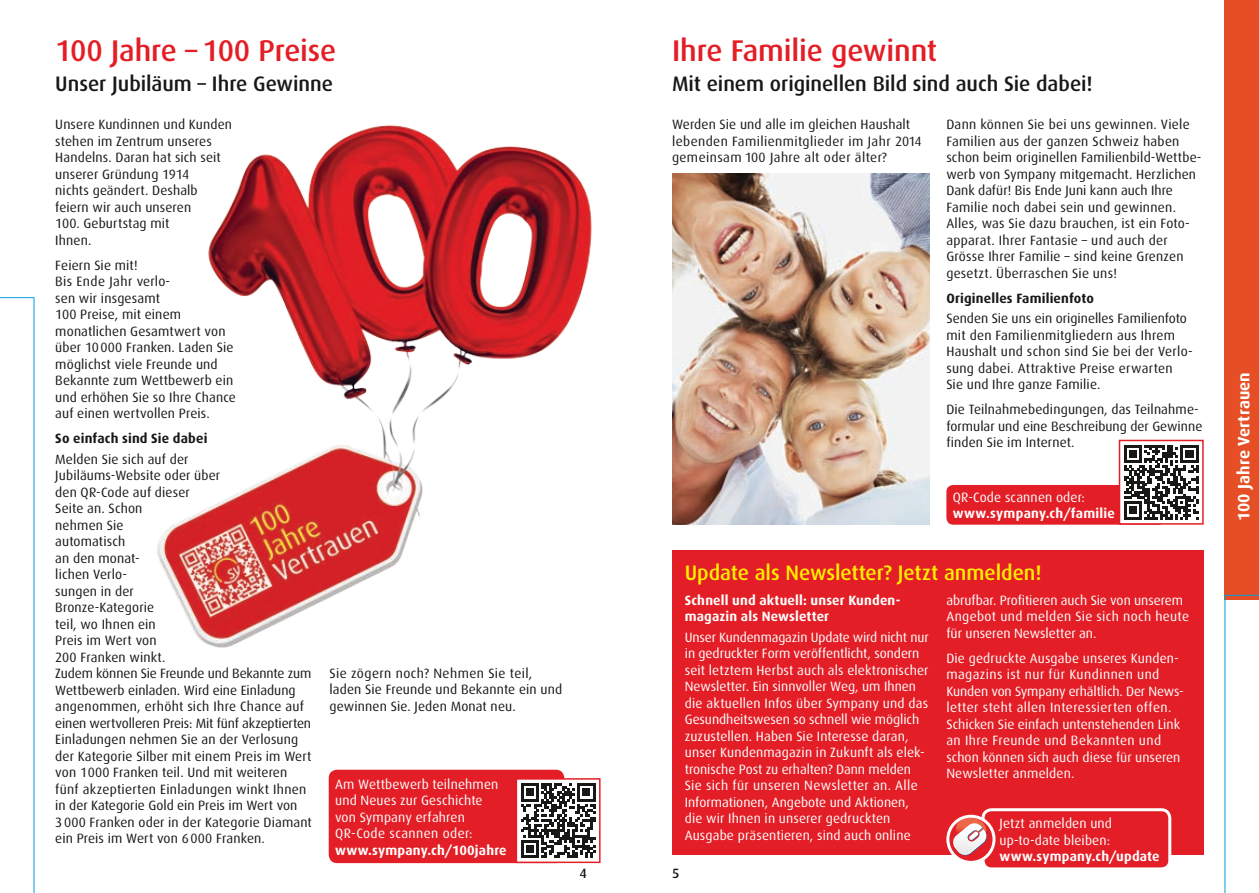
<style>
.page{position:relative;width:1259px;height:893px;background:#fff}
.page>*{position:absolute;margin:0;border:0;box-sizing:border-box;transform-origin:0 0}
.t1{font:500 30px "Dax";letter-spacing:-.005em;color:#e31e26}
.t2{font:500 21px "Dax";letter-spacing:-.005em;color:#181817}
.t3{font:500 21px "Dax";letter-spacing:-.005em;color:#fe0}
.t4{font:700 16.5px "Dax";letter-spacing:.005em;color:#fff}
.t5{font:13.5px/16.5px "Dax";letter-spacing:.01em;color:#181817}
.t6{font:13.5px/16.5px "Dax";letter-spacing:.005em;color:#fff}
.t7{font:700 13.5px/16.5px "Dax";letter-spacing:.015em;color:#fff}
.t8{font:700 13.5px "Dax";letter-spacing:.01em;color:#181817}
.t9{font:500 13.5px "Dax";color:#181817}
</style>
<div class="page">
<div style="left:672px;top:551px;width:531px;height:304px;background:#e31e26"></div>
<div style="left:983px;top:810px;width:186px;height:59px;background:#e31e26;border-radius:9px"></div>
<div style="left:981px;top:808px;width:190px;height:62px;border:3px solid #fff;border-radius:9px"></div>
<svg style="left:948px;top:816px;width:46px;height:46px"></svg>
<div style="left:946px;top:815px;width:49px;height:49px;border:3px solid #fff;border-radius:50%"></div>
<img style="left:672px;top:173px;width:257px;height:352px">
<img style="left:157px;top:125px;width:435px;height:523px">
<div style="left:945px;top:483px;width:222px;height:43px;background:#e31e26;border-radius:9px"></div>
<div style="left:943px;top:482px;width:226px;height:46px;border:3px solid #fff;border-radius:9px"></div>
<div style="left:1119px;top:440px;width:84px;height:84px;background:#fff"></div>
<svg style="left:1124px;top:445px;width:74px;height:74px"></svg>
<div style="left:1118px;top:440px;width:85px;height:85px;border:2px solid #e31e26"></div>
<div style="left:327px;top:768px;width:239px;height:97px;background:#e31e26;border-radius:10px"></div>
<div style="left:326px;top:767px;width:241px;height:99px;border:3px solid #fff;border-radius:10px"></div>
<div style="left:516px;top:779px;width:84px;height:83px;background:#fff"></div>
<svg style="left:521px;top:783px;width:74px;height:75px"></svg>
<div style="left:515px;top:778px;width:85px;height:85px;border:2px solid #e31e26"></div>
<div style="left:1225px;top:0;width:34px;height:600px;background:#e64f25"></div>
<svg style="left:1224px;top:595px;width:35px;height:298px"></svg>
<svg style="left:0;top:297px;width:34px;height:596px"></svg>
<h1 class="t1" style="left:55px;top:34px;width:282px">100 Jahre – 100 Preise</h1>
<h2 class="t2" style="left:55px;top:72px;width:279px">Unser Jubiläum – Ihre Gewinne</h2>
<p class="t5" style="left:55px;top:116px;width:178px">Unsere Kundinnen und Kunden stehen im Zentrum unseres<br>Handelns. Daran hat sich seit unserer Gründung 1914<br>nichts geändert. Deshalb feiern wir auch unseren<br>100. Geburtstag mit<br>Ihnen.</p>
<p class="t5" style="left:55px;top:257px;width:182px">Feiern Sie mit!<br>Bis Ende Jahr verlo-<br>sen wir insgesamt<br>100 Preise, mit einem monatlichen Gesamtwert von über 10000 Franken. Laden Sie möglichst viele Freunde und<br>Bekannte zum Wettbewerb ein und erhöhen Sie so Ihre Chance auf einen wertvollen Preis.</p>
<p class="t8" style="left:55px;top:431px;width:154px">So einfach sind Sie dabei</p>
<p class="t5" style="left:55px;top:451px;width:258px">Melden Sie sich auf der<br>Jubiläums-Website oder über<br>den QR-Code auf dieser<br>Seite an. Schon<br>nehmen Sie<br>automatisch<br>an den monat-<br>lichen Verlo-<br>sungen in der<br>Bronze-Kategorie<br>teil, wo Ihnen ein<br>Preis im Wert von<br>200 Franken winkt.<br>Zudem können Sie Freunde und Bekannte zum<br>Wettbewerb einladen. Wird eine Einladung angenommen, erhöht sich Ihre Chance auf einen wertvolleren Preis: Mit fünf akzeptierten<br>Einladungen nehmen Sie an der Verlosung der Kategorie Silber mit einem Preis im Wert von 1000 Franken teil. Und mit weiteren fünf akzeptierten Einladungen winkt Ihnen in der Kategorie Gold ein Preis im Wert von<br>3000 Franken oder in der Kategorie Diamant ein Preis im Wert von 6000 Franken.</p>
<p class="t5" style="left:330px;top:665px;width:234px">Sie zögern noch? Nehmen Sie teil, laden Sie Freunde und Bekannte ein und gewinnen Sie. Jeden Monat neu.</p>
<p class="t6" style="left:335px;top:776px;width:165px">Am Wettbewerb teilnehmen und Neues zur Geschichte von Sympany erfahren<br>QR-Code scannen oder:</p>
<p class="t7" style="left:335px;top:842px;width:173px">www.sympany.ch/100jahre</p>
<h1 class="t1" style="left:672px;top:34px;width:267px">Ihre Familie gewinnt</h1>
<h2 class="t2" style="left:672px;top:72px;width:422px">Mit einem originellen Bild sind auch Sie dabei!</h2>
<p class="t5" style="left:672px;top:116px;width:251px">Werden Sie und alle im gleichen Haushalt lebenden Familienmitglieder im Jahr 2014 gemeinsam 100 Jahre alt oder älter?</p>
<p class="t5" style="left:946px;top:116px;width:257px">Dann können Sie bei uns gewinnen. Viele Familien aus der ganzen Schweiz haben schon beim originellen Familienbild-Wettbe&shy;werb von Sympany mitgemacht. Herzlichen Dank dafür! Bis Ende Juni kann auch Ihre Familie noch dabei sein und gewinnen.<br>Alles, was Sie dazu brauchen, ist ein Foto&shy;apparat. Ihrer Fantasie – und auch der Grösse Ihrer Familie – sind keine Grenzen gesetzt. Überraschen Sie uns!</p>
<p class="t8" style="left:946px;top:290px;width:149px">Originelles Familienfoto</p>
<p class="t5" style="left:946px;top:311px;width:248px">Senden Sie uns ein originelles Familienfoto mit den Familienmitgliedern aus Ihrem Haushalt und schon sind Sie bei der Verlo&shy;sung dabei. Attraktive Preise erwarten<br>Sie und Ihre ganze Familie.</p>
<p class="t5" style="left:946px;top:402px;width:257px">Die Teilnahmebedingungen, das Teilnahme&shy;formular und eine Beschreibung der Gewinne finden Sie im Internet.</p>
<p class="t6" style="left:952px;top:489px;width:134px">QR-Code scannen oder:</p>
<p class="t7" style="left:952px;top:505px;width:164px">www.sympany.ch/familie</p>
<h2 class="t3" style="left:685px;top:561px;width:358px">Update als Newsletter? Jetzt anmelden!</h2>
<p class="t7" style="left:685px;top:592px;width:217px">Schnell und aktuell: unser Kunden&shy;magazin als Newsletter</p>
<p class="t6" style="left:685px;top:629px;width:245px">Unser Kundenmagazin Update wird nicht nur in gedruckter Form veröffentlicht, sondern seit letztem Herbst auch als elektronischer Newsletter. Ein sinnvoller Weg, um Ihnen die aktuellen Infos über Sympany und das Gesundheitswesen so schnell wie möglich zuzustellen. Haben Sie Interesse daran, unser Kundenmagazin in Zukunft als elek&shy;tronische Post zu erhalten? Dann melden Sie sich für unseren Newsletter an. Alle Informationen, Angebote und Aktionen, die wir Ihnen in unserer gedruckten Ausgabe präsentieren, sind auch online</p>
<p class="t6" style="left:946px;top:592px;width:244px">abrufbar. Profitieren auch Sie von unserem<br>Angebot und melden Sie sich noch heute für unseren Newsletter an.</p>
<p class="t6" style="left:946px;top:650px;width:239px">Die gedruckte Ausgabe unseres Kunden&shy;magazins ist nur für Kundinnen und Kunden von Sympany erhältlich. Der News&shy;letter steht allen Interessierten offen.<br>Schicken Sie einfach untenstehenden Link an Ihre Freunde und Bekannten und schon können sich auch diese für unseren Newsletter anmelden.</p>
<p class="t6" style="left:999px;top:815px;width:114px">Jetzt anmelden und up-to-date bleiben:</p>
<p class="t7" style="left:999px;top:848px;width:162px">www.sympany.ch/update</p>
<p class="t9" style="left:579px;top:866px;width:9px">4</p>
<p class="t9" style="left:672px;top:866px;width:9px">5</p>
<p class="t4" style="left:1234px;top:521px;width:150px;rotate:-90deg">100 Jahre Vertrauen</p>
</div>
